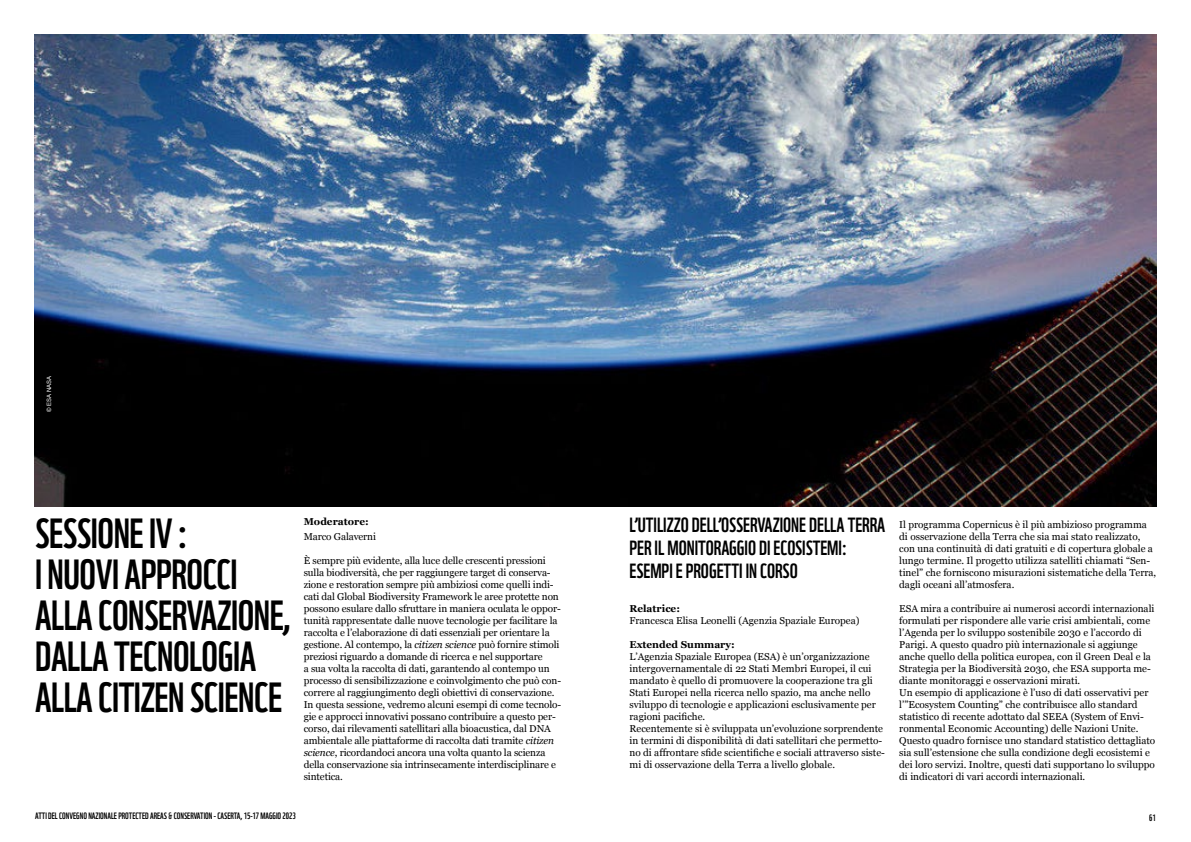
<style>
.page{position:relative;width:1191px;height:842px;background:#fff}
.page>*{position:absolute;margin:0;border:0;box-sizing:border-box;transform-origin:0 0}
.t1{font:41px/41px "WWF";letter-spacing:-.01em;color:#000}
.t2{font:20px/23px "WWF";color:#000}
.t3{font:10px/12px "Georgia";color:#000}
.t4{font:700 10px "Georgia";color:#000}
.t5{font:9px "WWF";color:#000}
.t6{font:6px "Arial";color:#fff}
.s1{font-style:italic}
</style>
<div class="page">
<img style="left:34px;top:34px;width:1123px;height:472px">
<p class="t6" style="left:45px;top:412px;width:37px;rotate:-90deg">© ESA NASA</p>
<h1 class="t1" style="left:35px;top:509px;width:256px">SESSIONE IV :<br>I NUOVI APPROCCI<br>ALLA CONSERVAZIONE,<br>DALLA TECNOLOGIA<br>ALLA CITIZEN SCIENCE</h1>
<p class="t4" style="left:304px;top:514px;width:67px">Moderatore:</p>
<p class="t3" style="left:304px;top:530px;width:74px">Marco Galaverni</p>
<p class="t3" style="left:304px;top:554px;width:259px">È sempre più evidente, alla luce delle crescenti pressioni sulla biodiversità, che per raggiungere target di conserva&shy;zione e restoration sempre più ambiziosi come quelli indi&shy;cati dal Global Biodiversity Framework le aree protette non possono esulare dallo sfruttare in maniera oculata le oppor&shy;tunità rappresentate dalle nuove tecnologie per facilitare la raccolta e l’elaborazione di dati essenziali per orientare la gestione. Al contempo, la <span class="s1">citizen science</span> può fornire stimoli preziosi riguardo a domande di ricerca e nel supportare<br>a sua volta la raccolta di dati, garantendo al contempo un processo di sensibilizzazione e coinvolgimento che può con&shy;correre al raggiungimento degli obiettivi di conservazione.<br>In questa sessione, vedremo alcuni esempi di come tecnolo&shy;gie e approcci innovativi possano contribuire a questo per&shy;corso, dai rilevamenti satellitari alla bioacustica, dal DNA ambientale alle piattaforme di raccolta dati tramite <span class="s1">citizen science</span>, ricordandoci ancora una volta quanto la scienza della conservazione sia intrinsecamente interdisciplinare e sintetica.</p>
<h2 class="t2" style="left:629px;top:511px;width:257px">L’UTILIZZO DELL’OSSERVAZIONE DELLA TERRA<br>PER IL MONITORAGGIO DI ECOSISTEMI:<br>ESEMPI E PROGETTI IN CORSO</h2>
<p class="t4" style="left:629px;top:601px;width:52px">Relatrice:</p>
<p class="t3" style="left:629px;top:614px;width:231px">Francesca Elisa Leonelli (Agenzia Spaziale Europea)</p>
<p class="t4" style="left:629px;top:637px;width:107px">Extended Summary:</p>
<p class="t3" style="left:629px;top:650px;width:257px">L’Agenzia Spaziale Europea (ESA) è un’organizzazione intergovernamentale di 22 Stati Membri Europei, il cui mandato è quello di promuovere la cooperazione tra gli Stati Europei nella ricerca nello spazio, ma anche nello sviluppo di tecnologie e applicazioni esclusivamente per ragioni pacifiche.<br>Recentemente si è sviluppata un’evoluzione sorprendente in termini di disponibilità di dati satellitari che permetto&shy;no di affrontare sfide scientifiche e sociali attraverso siste&shy;mi di osservazione della Terra a livello globale.</p>
<p class="t3" style="left:899px;top:518px;width:258px">Il programma Copernicus è il più ambizioso programma di osservazione della Terra che sia mai stato realizzato, con una continuità di dati gratuiti e di copertura globale a lungo termine. Il progetto utilizza satelliti chiamati “Sen&shy;tinel” che forniscono misurazioni sistematiche della Terra, dagli oceani all’atmosfera.</p>
<p class="t3" style="left:899px;top:602px;width:258px">ESA mira a contribuire ai numerosi accordi internazionali formulati per rispondere alle varie crisi ambientali, come l’Agenda per lo sviluppo sostenibile 2030 e l’accordo di Parigi. A questo quadro più internazionale si aggiunge anche quello della politica europea, con il Green Deal e la Strategia per la Biodiversità 2030, che ESA supporta me&shy;diante monitoraggi e osservazioni mirati.<br>Un esempio di applicazione è l’uso di dati osservativi per l’”Ecosystem Counting” che contribuisce allo standard statistico di recente adottato dal SEEA (System of Envi&shy;ronmental Economic Accounting) delle Nazioni Unite.<br>Questo quadro fornisce uno standard statistico dettagliato sia sull’estensione che sulla condizione degli ecosistemi e dei loro servizi. Inoltre, questi dati supportano lo sviluppo di indicatori di vari accordi internazionali.</p>
<p class="t5" style="left:35px;top:809px;width:262px">ATTI DEL CONVEGNO NAZIONALE PROTECTED AREAS &amp; CONSERVATION - CASERTA, 15-17 MAGGIO 2023</p>
<p class="t5" style="left:1149px;top:810px;width:8px">61</p>
</div>
